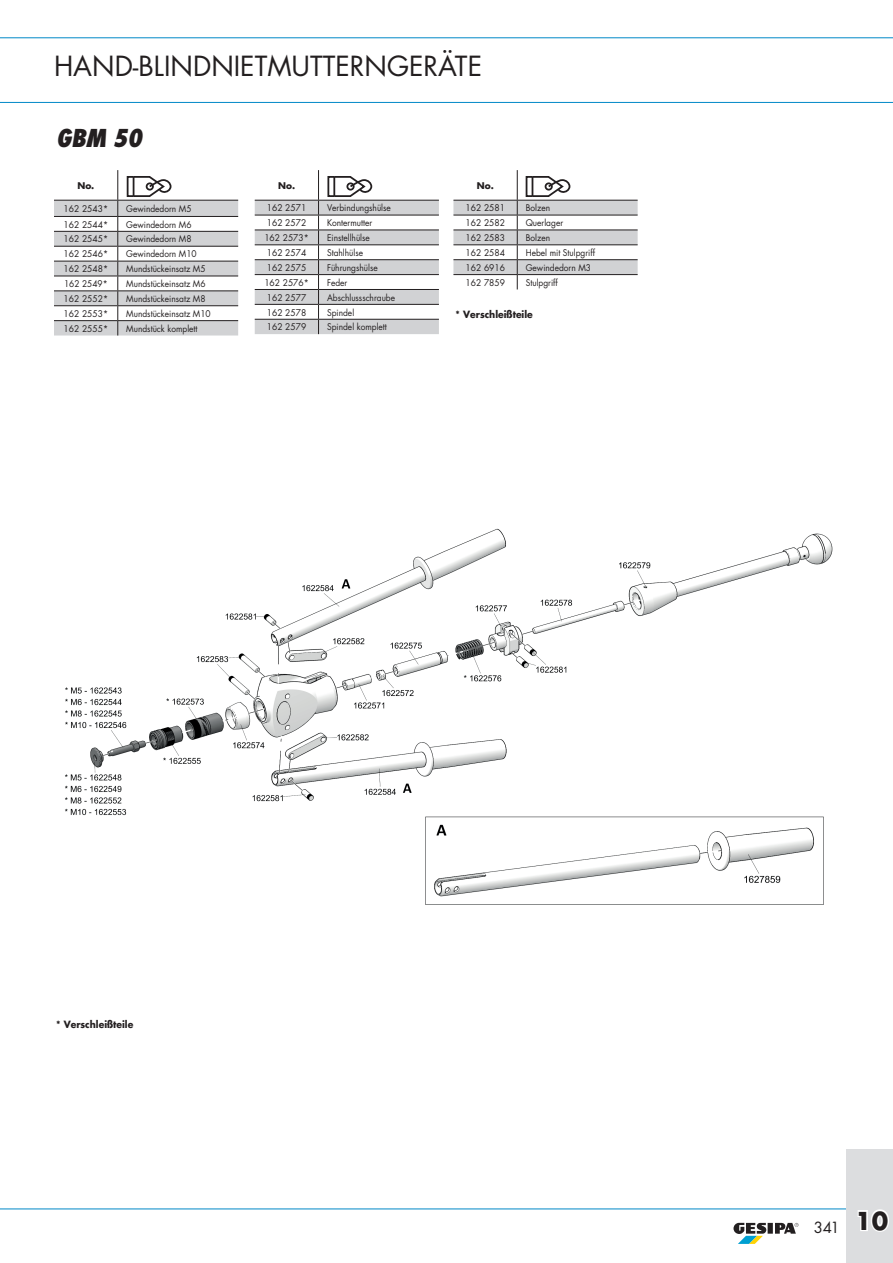
<style>
.page{position:relative;width:893px;height:1263px;background:#fff}
.page>*{position:absolute;margin:0;border:0;box-sizing:border-box;transform-origin:0 0}
.t1{font:27px "Futura Std";color:#231f20}
.t2{font:italic 800 condensed 24px "Futura Std";color:#231f20}
.t3{font:15px "Futura Std";color:#231f20}
.t4{font:700 9.75px "Futura Std";color:#231f20;scale:.95 1}
.t5{font:9px "Futura Std";color:#231f20;scale:.93 1}
.t6{font:9px "Futura Std";color:#231f20;scale:.95 1}
.t7{font:700 9px "Futura Std";color:#231f20}
</style>
<div class="page">
<svg style="left:733px;top:1223px;width:66px;height:21px"></svg>
<hr style="left:0;top:37px;width:893px;height:1px;background:#0088c7">
<hr style="left:0;top:102px;width:893px;height:1px;background:#0088c7">
<hr style="left:0;top:1208px;width:893px;height:1px;background:#0088c7">
<div style="left:846px;top:1149px;width:47px;height:114px;background:#dcdddf"></div>
<img style="left:65px;top:528px;width:768px;height:288px">
<img style="left:410px;top:808px;width:423px;height:97px">
<hr style="left:117px;top:170px;width:1px;height:30px;background:#231f20">
<svg style="left:54px;top:174px;width:184px;height:161px"></svg>
<hr style="left:318px;top:170px;width:1px;height:30px;background:#231f20">
<svg style="left:255px;top:176px;width:184px;height:158px"></svg>
<hr style="left:517px;top:170px;width:1px;height:30px;background:#231f20">
<svg style="left:453px;top:174px;width:185px;height:115px"></svg>
<h1 class="t1" style="left:54px;top:49px;width:430px">HAND-BLINDNIETMUTTERNGERÄTE</h1>
<h2 class="t2" style="left:56px;top:123px;width:87px">GBM 50</h2>
<p class="t7" style="left:77px;top:179px;width:18px">No.</p>
<p class="t6" style="left:64px;top:203px;width:48px">162 2543*</p>
<p class="t5" style="left:126px;top:203px;width:72px">Gewindedorn M5</p>
<p class="t6" style="left:64px;top:219px;width:48px">162 2544*</p>
<p class="t5" style="left:126px;top:219px;width:72px">Gewindedorn M6</p>
<p class="t6" style="left:64px;top:233px;width:48px">162 2545*</p>
<p class="t5" style="left:126px;top:233px;width:72px">Gewindedorn M8</p>
<p class="t6" style="left:64px;top:248px;width:48px">162 2546*</p>
<p class="t5" style="left:126px;top:248px;width:77px">Gewindedorn M10</p>
<p class="t6" style="left:64px;top:263px;width:48px">162 2548*</p>
<p class="t5" style="left:126px;top:263px;width:87px">Mundstückeinsatz M5</p>
<p class="t5" style="left:64px;top:278px;width:48px">162 2549*</p>
<p class="t5" style="left:126px;top:278px;width:87px">Mundstückeinsatz M6</p>
<p class="t6" style="left:64px;top:293px;width:48px">162 2552*</p>
<p class="t5" style="left:126px;top:293px;width:87px">Mundstückeinsatz M8</p>
<p class="t6" style="left:64px;top:308px;width:48px">162 2553*</p>
<p class="t5" style="left:126px;top:308px;width:92px">Mundstückeinsatz M10</p>
<p class="t6" style="left:64px;top:323px;width:48px">162 2555*</p>
<p class="t5" style="left:126px;top:323px;width:78px">Mundstück komplett</p>
<p class="t7" style="left:278px;top:179px;width:18px">No.</p>
<p class="t6" style="left:267px;top:202px;width:43px">162 2571</p>
<p class="t5" style="left:327px;top:202px;width:70px">Verbindungshülse</p>
<p class="t6" style="left:267px;top:217px;width:43px">162 2572</p>
<p class="t5" style="left:327px;top:217px;width:50px">Kontermutter</p>
<p class="t6" style="left:264px;top:232px;width:48px">162 2573*</p>
<p class="t5" style="left:327px;top:232px;width:48px">Einstellhülse</p>
<p class="t6" style="left:267px;top:247px;width:43px">162 2574</p>
<p class="t5" style="left:327px;top:247px;width:40px">Stahlhülse</p>
<p class="t6" style="left:267px;top:262px;width:43px">162 2575</p>
<p class="t5" style="left:327px;top:262px;width:56px">Führungshülse</p>
<p class="t6" style="left:264px;top:277px;width:48px">162 2576*</p>
<p class="t5" style="left:327px;top:277px;width:23px">Feder</p>
<p class="t6" style="left:267px;top:292px;width:43px">162 2577</p>
<p class="t5" style="left:327px;top:292px;width:75px">Abschlussschraube</p>
<p class="t6" style="left:267px;top:306px;width:43px">162 2578</p>
<p class="t5" style="left:327px;top:306px;width:31px">Spindel</p>
<p class="t6" style="left:267px;top:321px;width:43px">162 2579</p>
<p class="t5" style="left:327px;top:321px;width:66px">Spindel komplett</p>
<p class="t7" style="left:477px;top:179px;width:18px">No.</p>
<p class="t6" style="left:466px;top:202px;width:43px">162 2581</p>
<p class="t5" style="left:526px;top:202px;width:28px">Bolzen</p>
<p class="t6" style="left:466px;top:217px;width:43px">162 2582</p>
<p class="t5" style="left:526px;top:217px;width:42px">Querlager</p>
<p class="t6" style="left:466px;top:232px;width:43px">162 2583</p>
<p class="t5" style="left:526px;top:232px;width:28px">Bolzen</p>
<p class="t6" style="left:466px;top:247px;width:43px">162 2584</p>
<p class="t5" style="left:526px;top:247px;width:76px">Hebel mit Stulpgriff</p>
<p class="t6" style="left:466px;top:262px;width:43px">162 6916</p>
<p class="t5" style="left:526px;top:262px;width:72px">Gewindedorn M3</p>
<p class="t6" style="left:466px;top:277px;width:43px">162 7859</p>
<p class="t5" style="left:526px;top:277px;width:36px">Stulpgriff</p>
<p class="t4" style="left:455px;top:308px;width:83px">* Verschleißteile</p>
<p class="t4" style="left:56px;top:1018px;width:83px">* Verschleißteile</p>
<h3 class="t3" style="left:814px;top:1218px;width:76px">341 <sup>10</sup></h3>
</div>
